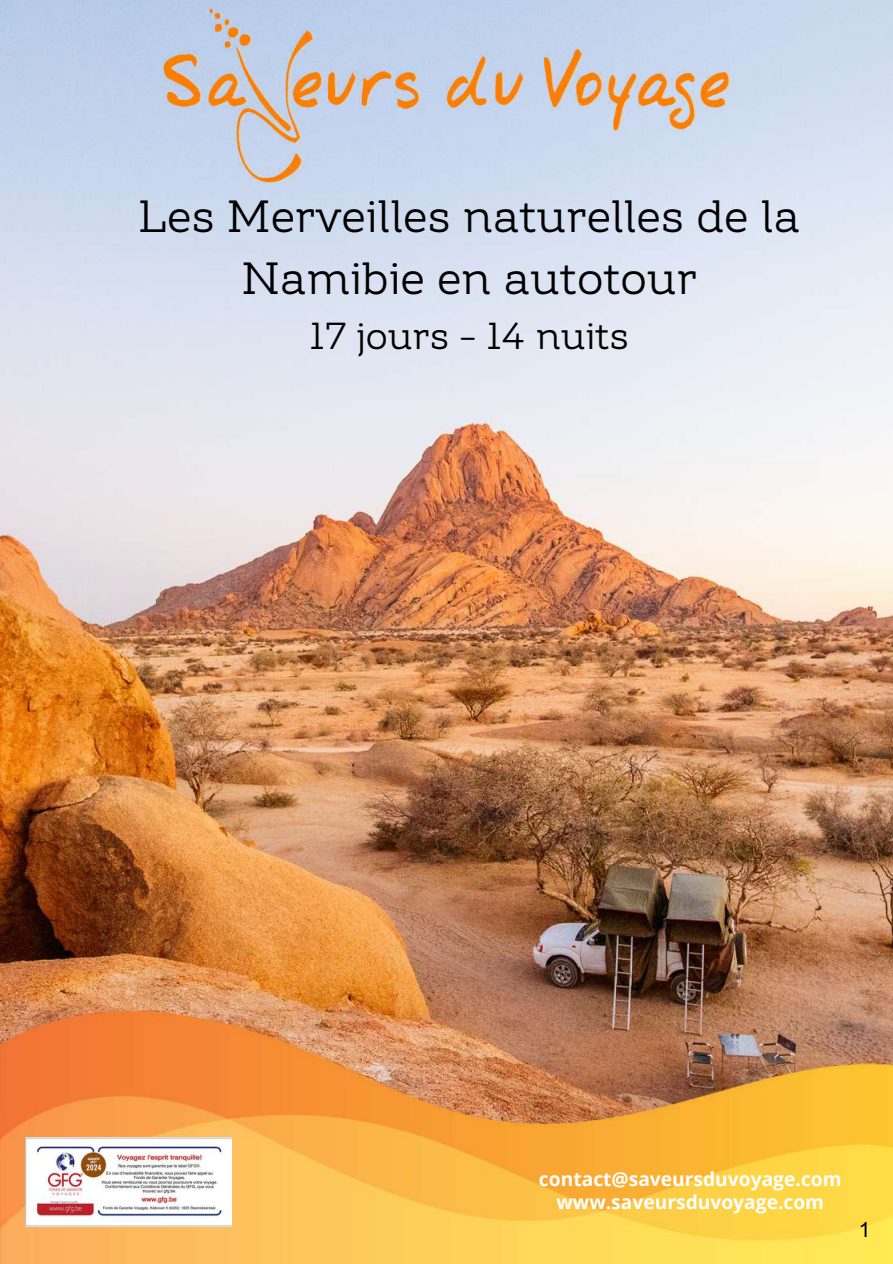
<style>
.page{position:relative;width:893px;height:1264px;background:#fff}
.page>*{position:absolute;margin:0;border:0;box-sizing:border-box;transform-origin:0 0}
.t1{font:45px/61.8px "Amazing Slab";color:#000;text-align:center}
.t2{font:37.5px "Amazing Slab";color:#000}
.t3{font:700 19.2px/23px "Open Sans";color:#fff;text-align:center}
</style>
<div class="page">
<img style="left:0;top:0;width:892px;height:1011px">
<img style="left:112px;top:0;width:669px;height:190px">
<img style="left:0;top:1011px;width:892px;height:252px">
<img style="left:26px;top:1137px;width:206px;height:89px">
<h1 class="t1" style="left:138px;top:185px;width:663px">Les Merveilles naturelles de la<br>Namibie en autotour</h1>
<h2 class="t2" style="left:310px;top:312px;width:320px">17 jours - 14 nuits</h2>
<p class="t3" style="left:539px;top:1167px;width:304px">contact@saveursduvoyage.com www.saveursduvoyage.com</p>
</div>
